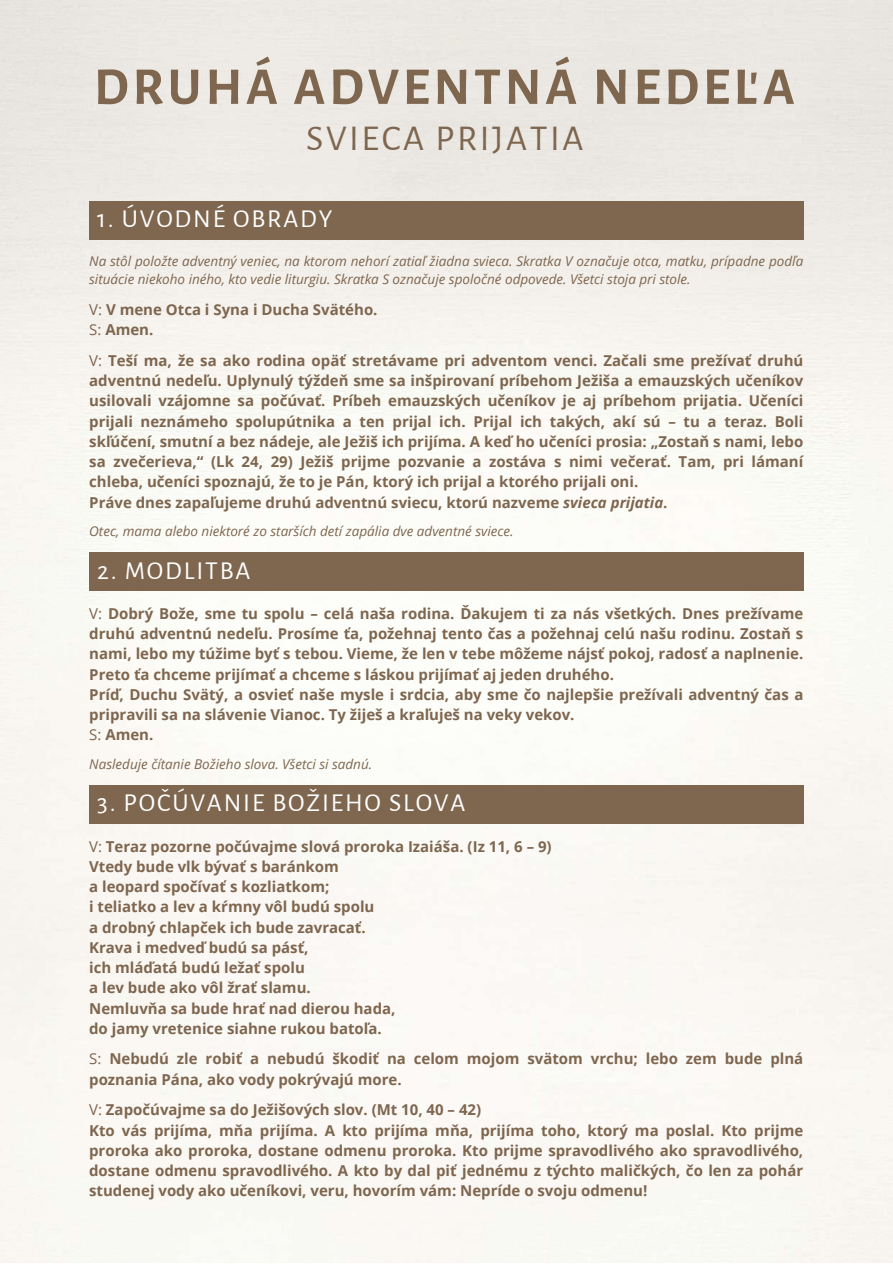
<style>
.page{position:relative;width:893px;height:1264px;background:#fff}
.page>*{position:absolute;margin:0;border:0;box-sizing:border-box;transform-origin:0 0}
.t1{font:700 53.1px "Alegreya Sans";letter-spacing:.07em;color:#7e664f}
.t2{font:36.45px "Alegreya Sans";letter-spacing:.07em;color:#7e664f}
.t3{font:25.95px "Alegreya Sans";letter-spacing:.07em;color:#fff}
.t4{font:700 15px/20.2px "Open Sans";color:#7e664f}
.t5{font:italic 13.5px/18px "Open Sans";color:#7e664f}
.s1{font-weight:400}
.s2{font-style:italic}
</style>
<div class="page">
<img style="left:0;top:0;width:892px;height:1262px">
<div style="left:89px;top:201px;width:714px;height:39px;background:#7e664f"></div>
<div style="left:89px;top:553px;width:714px;height:38px;background:#7e664f"></div>
<div style="left:89px;top:785px;width:714px;height:38px;background:#7e664f"></div>
<h1 class="t1" style="left:94px;top:61px;width:702px">DRUHÁ ADVENTNÁ NEDEĽA</h1>
<h2 class="t2" style="left:306px;top:121px;width:279px">SVIECA PRIJATIA</h2>
<h3 class="t3" style="left:97px;top:206px;width:236px">1. ÚVODNÉ OBRADY</h3>
<p class="t5" style="left:89px;top:252px;width:715px">Na stôl položte adventný veniec, na ktorom nehorí zatiaľ žiadna svieca. Skratka V označuje otca, matku, prípadne podľa situácie niekoho iného, kto vedie liturgiu. Skratka S označuje spoločné odpovede. Všetci stoja pri stole.</p>
<p class="t4" style="left:89px;top:299px;width:290px"><span class="s1">V:</span> V mene Otca i Syna i Ducha Svätého.<br><span class="s1">S:</span> Amen.</p>
<p class="t4" style="left:89px;top:350px;width:715px"><span class="s1">V:</span> Teší ma, že sa ako rodina opäť stretávame pri adventom venci. Začali sme prežívať druhú adventnú nedeľu. Uplynulý týždeň sme sa inšpirovaní príbehom Ježiša a emauzských učeníkov usilovali vzájomne sa počúvať. Príbeh emauzských učeníkov je aj príbehom prijatia. Učeníci prijali neznámeho spolupútnika a ten prijal ich. Prijal ich takých, akí sú – tu a teraz. Boli skľúčení, smutní a bez nádeje, ale Ježiš ich prijíma. A keď ho učeníci prosia: „Zostaň s nami, lebo sa zvečerieva,“ (Lk 24, 29) Ježiš prijme pozvanie a zostáva s nimi večerať. Tam, pri lámaní chleba, učeníci spoznajú, že to je Pán, ktorý ich prijal a ktorého prijali oni.<br>Práve dnes zapaľujeme druhú adventnú sviecu, ktorú nazveme <span class="s2">svieca prijatia</span>.</p>
<p class="t5" style="left:89px;top:522px;width:426px">Otec, mama alebo niektoré zo starších detí zapália dve adventné sviece.</p>
<h3 class="t3" style="left:97px;top:558px;width:155px">2. MODLITBA</h3>
<p class="t4" style="left:89px;top:603px;width:715px"><span class="s1">V:</span> Dobrý Bože, sme tu spolu – celá naša rodina. Ďakujem ti za nás všetkých. Dnes prežívame druhú adventnú nedeľu. Prosíme ťa, požehnaj tento čas a požehnaj celú našu rodinu. Zostaň s nami, lebo my túžime byť s tebou. Vieme, že len v tebe môžeme nájsť pokoj, radosť a naplnenie.<br>Preto ťa chceme prijímať a chceme s láskou prijímať aj jeden druhého.<br>Príď, Duchu Svätý, a osvieť naše mysle i srdcia, aby sme čo najlepšie prežívali adventný čas a pripravili sa na slávenie Vianoc. Ty žiješ a kraľuješ na veky vekov.<br><span class="s1">S:</span> Amen.</p>
<p class="t5" style="left:89px;top:754px;width:284px">Nasleduje čítanie Božieho slova. Všetci si sadnú.</p>
<h3 class="t3" style="left:97px;top:790px;width:369px">3. POČÚVANIE BOŽIEHO SLOVA</h3>
<p class="t4" style="left:89px;top:835px;width:464px"><span class="s1">V:</span> Teraz pozorne počúvajme slová proroka Izaiáša. (Iz 11, 6 – 9)<br>Vtedy bude vlk bývať s baránkom<br>a leopard spočívať s kozliatkom;<br>i teliatko a lev a kŕmny vôl budú spolu<br>a drobný chlapček ich bude zavracať.<br>Krava i medveď budú sa pásť,<br>ich mláďatá budú ležať spolu<br>a lev bude ako vôl žrať slamu.<br>Nemluvňa sa bude hrať nad dierou hada,<br>do jamy vretenice siahne rukou batoľa.</p>
<p class="t4" style="left:89px;top:1048px;width:715px"><span class="s1">S:</span> Nebudú zle robiť a nebudú škodiť na celom mojom svätom vrchu; lebo zem bude plná poznania Pána, ako vody pokrývajú more.</p>
<p class="t4" style="left:89px;top:1099px;width:715px"><span class="s1">V:</span> Započúvajme sa do Ježišových slov. (Mt 10, 40 – 42)<br>Kto vás prijíma, mňa prijíma. A kto prijíma mňa, prijíma toho, ktorý ma poslal. Kto prijme proroka ako proroka, dostane odmenu proroka. Kto prijme spravodlivého ako spravodlivého, dostane odmenu spravodlivého. A kto by dal piť jednému z týchto maličkých, čo len za pohár studenej vody ako učeníkovi, veru, hovorím vám: Nepríde o svoju odmenu!</p>
</div>
